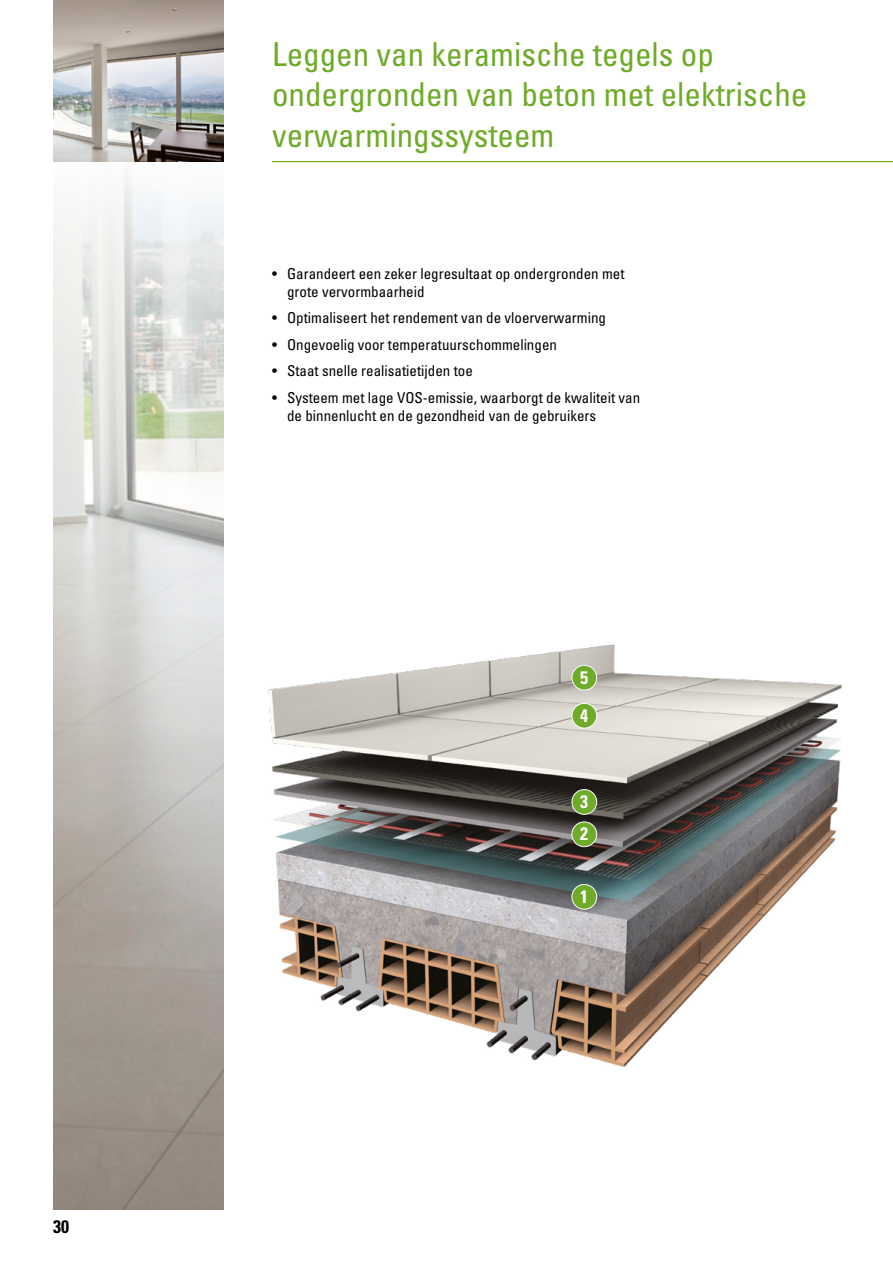
<style>
.page{position:relative;width:893px;height:1263px;background:#fff}
.page>*{position:absolute;margin:0;border:0;box-sizing:border-box;transform-origin:0 0}
.Titolo_sistema{font:condensed 33px/40.5px "Univers LT Std";color:#6eab28}
.numeri_bianchi{font:700 condensed 18px "Univers LT Std";color:#fff}
.t1{font:700 condensed 18px "Univers LT Std";color:#000}
.t2{font:condensed 15px/18px "Univers LT Std";color:#000}
</style>
<div class="page">
<hr style="left:272px;top:161px;width:621px;height:1px;background:#6eab28">
<img style="left:53px;top:0;width:170px;height:159px">
<img style="left:53px;top:159px;width:170px;height:1051px">
<img style="left:268px;top:644px;width:574px;height:424px">
<div style="left:572px;top:789px;width:25px;height:25px;background:#6eab28;border-radius:50%"></div>
<div style="left:572px;top:789px;width:25px;height:26px;border:1px solid #fff;border-radius:50%"></div>
<div style="left:572px;top:703px;width:25px;height:25px;background:#6eab28;border-radius:50%"></div>
<div style="left:572px;top:703px;width:25px;height:25px;border:1px solid #fff;border-radius:50%"></div>
<div style="left:572px;top:665px;width:25px;height:25px;background:#6eab28;border-radius:50%"></div>
<div style="left:572px;top:665px;width:25px;height:25px;border:1px solid #fff;border-radius:50%"></div>
<div style="left:572px;top:822px;width:25px;height:25px;background:#6eab28;border-radius:50%"></div>
<div style="left:572px;top:821px;width:25px;height:26px;border:1px solid #fff;border-radius:50%"></div>
<div style="left:572px;top:884px;width:25px;height:25px;background:#6eab28;border-radius:50%"></div>
<div style="left:572px;top:884px;width:25px;height:26px;border:1px solid #fff;border-radius:50%"></div>
<p class="t1" style="left:53px;top:1216px;width:17px">30</p>
<p class="Titolo_sistema" style="left:272px;top:33px;width:537px">Leggen van keramische tegels op ondergronden van beton met elektrische verwarmingssysteem</p>
<p class="t2" style="left:287px;top:264px;width:339px;text-indent:-15px">• Garandeert een zeker legresultaat op ondergronden met grote vervormbaarheid</p>
<p class="t2" style="left:272px;top:309px;width:335px">• Optimaliseert het rendement van de vloerverwarming</p>
<p class="t2" style="left:272px;top:335px;width:286px">• Ongevoelig voor temperatuurschommelingen</p>
<p class="t2" style="left:272px;top:362px;width:202px">• Staat snelle realisatietijden toe</p>
<p class="t2" style="left:287px;top:388px;width:355px;text-indent:-15px">• Systeem met lage VOS-emissie, waarborgt de kwaliteit van de binnenlucht en de gezondheid van de gebruikers</p>
<p class="numeri_bianchi" style="left:580px;top:666px;width:9px">5</p>
<p class="numeri_bianchi" style="left:580px;top:704px;width:9px">4</p>
<p class="numeri_bianchi" style="left:580px;top:790px;width:9px">3</p>
<p class="numeri_bianchi" style="left:580px;top:823px;width:9px">2</p>
<p class="numeri_bianchi" style="left:580px;top:885px;width:9px">1</p>
</div>
